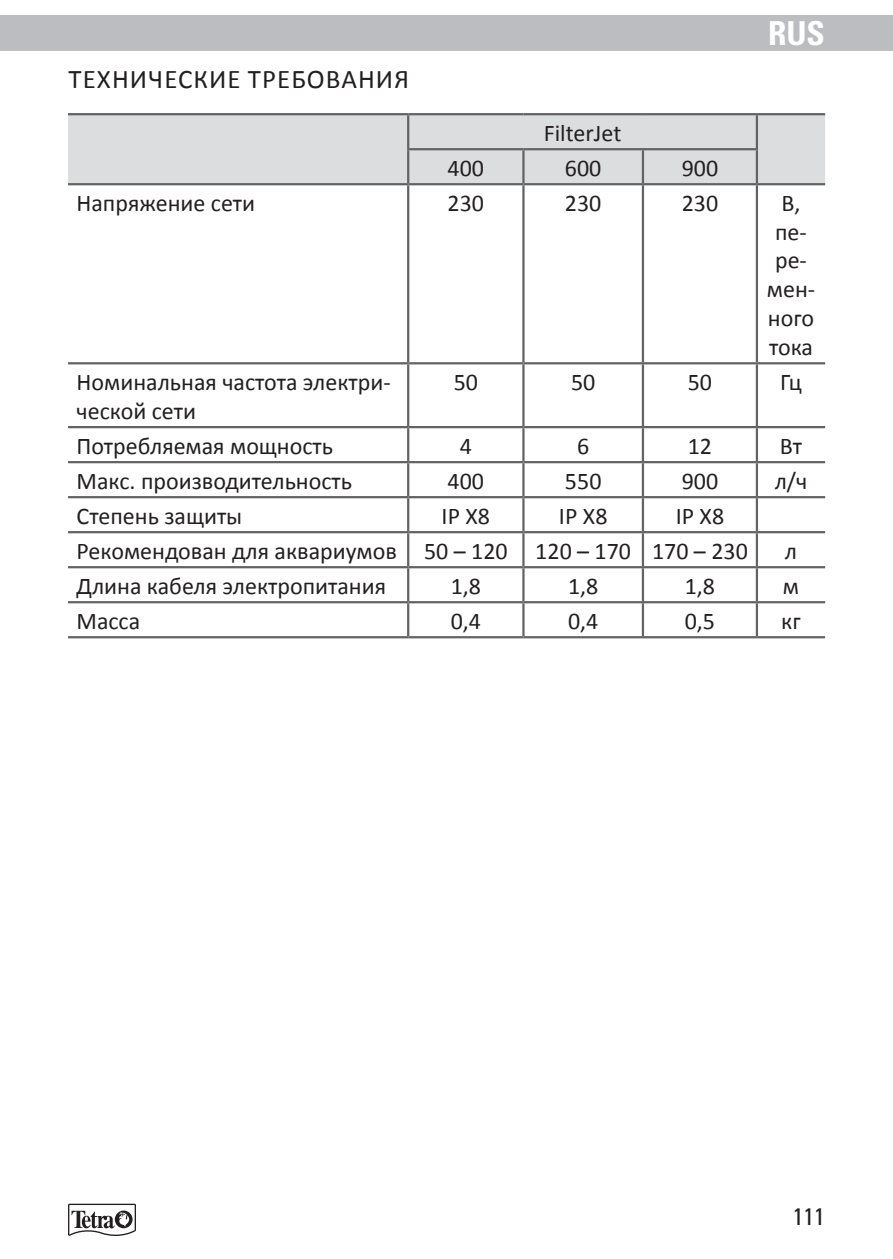
<style>
.page{position:relative;width:893px;height:1259px;background:#fff}
.page>*{position:absolute;margin:0;border:0;box-sizing:border-box;transform-origin:0 0}
.t1{font:700 condensed 33px "Univers LT Pro";color:#fff}
.t2{font:27px "Calibri";letter-spacing:.04em;color:#231f20}
.t3{font:24px/28.8px "Calibri";color:#231f20}
.t4{font:condensed 24px "Univers LT Pro";color:#231f20}
</style>
<div class="page">
<div style="left:0;top:15px;width:893px;height:36px;background:#bcbdc0"></div>
<svg style="left:68px;top:1203px;width:68px;height:33px"></svg>
<div style="left:68px;top:115px;width:757px;height:68px;background:#dcdddf"></div>
<hr style="left:68px;top:183px;width:340px;height:2px;background:#636366">
<hr style="left:757px;top:183px;width:68px;height:2px;background:#636366">
<hr style="left:523px;top:183px;width:120px;height:2px;background:#636366">
<hr style="left:408px;top:531px;width:115px;height:2px;background:#636366">
<hr style="left:523px;top:531px;width:120px;height:2px;background:#636366">
<hr style="left:643px;top:531px;width:114px;height:2px;background:#636366">
<hr style="left:408px;top:566px;width:115px;height:2px;background:#636366">
<hr style="left:523px;top:566px;width:120px;height:2px;background:#636366">
<hr style="left:643px;top:566px;width:114px;height:2px;background:#636366">
<hr style="left:408px;top:601px;width:115px;height:2px;background:#636366">
<hr style="left:523px;top:601px;width:120px;height:2px;background:#636366">
<hr style="left:643px;top:601px;width:114px;height:2px;background:#636366">
<hr style="left:408px;top:636px;width:115px;height:2px;background:#636366">
<hr style="left:523px;top:636px;width:120px;height:2px;background:#636366">
<hr style="left:643px;top:636px;width:114px;height:2px;background:#636366">
<hr style="left:756px;top:185px;width:2px;height:177px;background:#636366">
<hr style="left:756px;top:364px;width:2px;height:62px;background:#636366">
<hr style="left:756px;top:428px;width:2px;height:33px;background:#636366">
<hr style="left:756px;top:463px;width:2px;height:33px;background:#636366">
<hr style="left:756px;top:498px;width:2px;height:33px;background:#636366">
<hr style="left:757px;top:531px;width:68px;height:2px;background:#636366">
<hr style="left:756px;top:533px;width:2px;height:33px;background:#636366">
<hr style="left:757px;top:566px;width:68px;height:2px;background:#636366">
<hr style="left:756px;top:568px;width:2px;height:33px;background:#636366">
<hr style="left:757px;top:601px;width:68px;height:2px;background:#636366">
<hr style="left:756px;top:603px;width:2px;height:33px;background:#636366">
<hr style="left:757px;top:636px;width:68px;height:2px;background:#636366">
<hr style="left:68px;top:113px;width:340px;height:2px;background:#636366">
<hr style="left:522px;top:185px;width:3px;height:177px;background:#636366">
<hr style="left:757px;top:113px;width:68px;height:2px;background:#636366">
<hr style="left:642px;top:185px;width:2px;height:177px;background:#636366">
<hr style="left:407px;top:603px;width:2px;height:33px;background:#636366">
<hr style="left:68px;top:636px;width:340px;height:2px;background:#636366">
<hr style="left:408px;top:362px;width:115px;height:2px;background:#636366">
<hr style="left:523px;top:362px;width:120px;height:2px;background:#636366">
<hr style="left:522px;top:364px;width:3px;height:62px;background:#636366">
<hr style="left:68px;top:566px;width:340px;height:2px;background:#636366">
<hr style="left:407px;top:568px;width:2px;height:33px;background:#636366">
<hr style="left:68px;top:601px;width:340px;height:2px;background:#636366">
<hr style="left:643px;top:362px;width:114px;height:2px;background:#636366">
<hr style="left:642px;top:364px;width:2px;height:62px;background:#636366">
<hr style="left:757px;top:362px;width:68px;height:2px;background:#636366">
<hr style="left:408px;top:426px;width:115px;height:2px;background:#636366">
<hr style="left:407px;top:150px;width:2px;height:33px;background:#636366">
<hr style="left:522px;top:150px;width:3px;height:33px;background:#636366">
<hr style="left:408px;top:183px;width:115px;height:2px;background:#636366">
<hr style="left:523px;top:426px;width:120px;height:2px;background:#636366">
<hr style="left:522px;top:428px;width:3px;height:33px;background:#636366">
<hr style="left:642px;top:150px;width:2px;height:33px;background:#636366">
<hr style="left:756px;top:150px;width:2px;height:33px;background:#636366">
<hr style="left:643px;top:183px;width:114px;height:2px;background:#636366">
<hr style="left:643px;top:426px;width:114px;height:2px;background:#636366">
<hr style="left:642px;top:428px;width:2px;height:33px;background:#636366">
<hr style="left:408px;top:113px;width:115px;height:2px;background:#636366">
<hr style="left:407px;top:115px;width:2px;height:33px;background:#636366">
<hr style="left:523px;top:113px;width:120px;height:2px;background:#636366">
<hr style="left:643px;top:113px;width:114px;height:2px;background:#636366">
<hr style="left:756px;top:115px;width:2px;height:33px;background:#636366">
<hr style="left:407px;top:148px;width:116px;height:2px;background:#636366">
<hr style="left:523px;top:148px;width:120px;height:2px;background:#636366">
<hr style="left:643px;top:148px;width:115px;height:2px;background:#636366">
<hr style="left:757px;top:426px;width:68px;height:2px;background:#636366">
<hr style="left:407px;top:185px;width:2px;height:177px;background:#636366">
<hr style="left:68px;top:362px;width:340px;height:2px;background:#636366">
<hr style="left:407px;top:364px;width:2px;height:62px;background:#636366">
<hr style="left:408px;top:461px;width:115px;height:2px;background:#636366">
<hr style="left:68px;top:426px;width:340px;height:2px;background:#636366">
<hr style="left:407px;top:428px;width:2px;height:33px;background:#636366">
<hr style="left:523px;top:461px;width:120px;height:2px;background:#636366">
<hr style="left:522px;top:463px;width:3px;height:33px;background:#636366">
<hr style="left:643px;top:461px;width:114px;height:2px;background:#636366">
<hr style="left:642px;top:463px;width:2px;height:33px;background:#636366">
<hr style="left:68px;top:461px;width:340px;height:2px;background:#636366">
<hr style="left:407px;top:463px;width:2px;height:33px;background:#636366">
<hr style="left:757px;top:461px;width:68px;height:2px;background:#636366">
<hr style="left:407px;top:533px;width:2px;height:33px;background:#636366">
<hr style="left:408px;top:496px;width:115px;height:2px;background:#636366">
<hr style="left:523px;top:496px;width:120px;height:2px;background:#636366">
<hr style="left:522px;top:498px;width:3px;height:33px;background:#636366">
<hr style="left:643px;top:496px;width:114px;height:2px;background:#636366">
<hr style="left:642px;top:498px;width:2px;height:33px;background:#636366">
<hr style="left:757px;top:496px;width:68px;height:2px;background:#636366">
<hr style="left:522px;top:533px;width:3px;height:33px;background:#636366">
<hr style="left:642px;top:533px;width:2px;height:33px;background:#636366">
<hr style="left:68px;top:496px;width:340px;height:2px;background:#636366">
<hr style="left:407px;top:498px;width:2px;height:33px;background:#636366">
<hr style="left:68px;top:531px;width:340px;height:2px;background:#636366">
<hr style="left:522px;top:568px;width:3px;height:33px;background:#636366">
<hr style="left:642px;top:568px;width:2px;height:33px;background:#636366">
<hr style="left:522px;top:603px;width:3px;height:33px;background:#636366">
<hr style="left:642px;top:603px;width:2px;height:33px;background:#636366">
<p class="t2" style="left:69px;top:62px;width:342px">ТЕХНИЧЕСКИЕ ТРЕБОВАНИЯ</p>
<p class="t3" style="left:544px;top:118px;width:79px">FilterJet</p>
<p class="t3" style="left:448px;top:153px;width:38px">400</p>
<p class="t3" style="left:565px;top:153px;width:38px">600</p>
<p class="t3" style="left:682px;top:153px;width:38px">900</p>
<h1 class="t1" style="left:768px;top:13px;width:58px">RUS</h1>
<p class="t3" style="left:77px;top:188px;width:180px">Напряжение сети</p>
<p class="t3" style="left:448px;top:188px;width:38px">230</p>
<p class="t3" style="left:565px;top:188px;width:38px">230</p>
<p class="t3" style="left:682px;top:188px;width:38px">230</p>
<p class="t3" style="left:767px;top:188px;width:50px;text-align:center">В, пе&shy;ре&shy;мен&shy;ного тока</p>
<p class="t3" style="left:77px;top:367px;width:316px">Номинальная частота электри&shy;ческой сети</p>
<p class="t3" style="left:454px;top:367px;width:26px">50</p>
<p class="t3" style="left:571px;top:367px;width:26px">50</p>
<p class="t3" style="left:688px;top:367px;width:26px">50</p>
<p class="t3" style="left:780px;top:367px;width:23px">Гц</p>
<p class="t3" style="left:77px;top:431px;width:258px">Потребляемая мощность</p>
<p class="t3" style="left:460px;top:431px;width:14px">4</p>
<p class="t3" style="left:577px;top:431px;width:14px">6</p>
<p class="t3" style="left:688px;top:431px;width:26px">12</p>
<p class="t3" style="left:780px;top:431px;width:24px">Вт</p>
<p class="t3" style="left:77px;top:466px;width:277px">Макс. производительность</p>
<p class="t3" style="left:448px;top:466px;width:38px">400</p>
<p class="t3" style="left:565px;top:466px;width:38px">550</p>
<p class="t3" style="left:682px;top:466px;width:38px">900</p>
<p class="t3" style="left:775px;top:466px;width:34px">л/ч</p>
<p class="t3" style="left:77px;top:501px;width:167px">Степень защиты</p>
<p class="t3" style="left:442px;top:501px;width:50px">IP X8</p>
<p class="t3" style="left:559px;top:501px;width:50px">IP X8</p>
<p class="t3" style="left:77px;top:498px;width:673px;line-height:35.1px;text-indent:599px">IP X8<br>Рекомендован для аквариумов 50 – 120 120 – 170 170 – 230</p>
<p class="t3" style="left:785px;top:536px;width:14px">л</p>
<p class="t3" style="left:77px;top:571px;width:311px">Длина кабеля электропитания</p>
<p class="t3" style="left:451px;top:571px;width:32px">1,8</p>
<p class="t3" style="left:568px;top:571px;width:32px">1,8</p>
<p class="t3" style="left:685px;top:571px;width:32px">1,8</p>
<p class="t3" style="left:783px;top:571px;width:18px">м</p>
<p class="t3" style="left:77px;top:606px;width:65px">Масса</p>
<p class="t3" style="left:451px;top:606px;width:32px">0,4</p>
<p class="t3" style="left:568px;top:606px;width:32px">0,4</p>
<p class="t3" style="left:685px;top:606px;width:32px">0,5</p>
<p class="t3" style="left:781px;top:606px;width:21px">кг</p>
<p class="t4" style="left:793px;top:1201px;width:33px">111</p>
</div>
